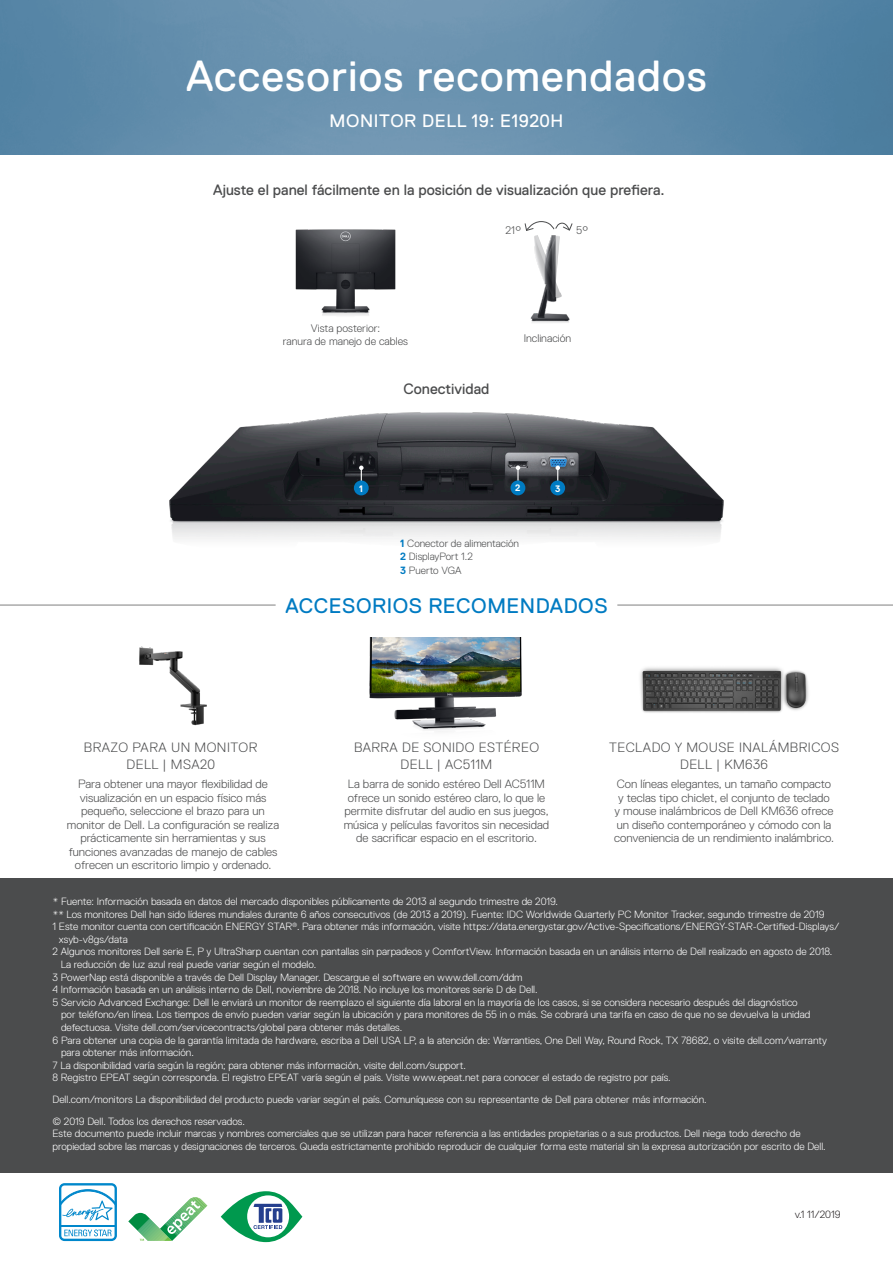
<style>
.page{position:relative;width:893px;height:1263px;background:#fff}
.page>*{position:absolute;margin:0;border:0;box-sizing:border-box;transform-origin:0 0}
.t1{font:43.5px "Dell Replica";letter-spacing:.025em;color:#fff}
.t2{font:21px "Dell Replica";letter-spacing:.025em;color:#007bc2}
.t3{font:18px "Dell Replica";letter-spacing:.035em;color:#fff}
.subheadline{font:15px "Dell Replica";color:#4b4c4d}
.t4{font:300 13.5px/16.2px "Dell Replica";letter-spacing:.035em;color:#4b4c4d;text-align:center}
.t5{font:300 12px/13.5px "Dell Replica";color:#4b4c4d;text-align:center}
.t6{font:300 10.95px/13.2px "Dell Replica";color:#4b4c4d;text-align:center}
.t7{font:300 10.5px/12.6px "Dell Replica";color:#fff}
.t8{font:300 10.5px "Dell Replica";color:#4b4c4d}
.t9{font:300 10.5px "Dell Replica";color:#231f20}
.Interior_-_body{font:700 9.3px "Dell Replica";color:#fff}
.s1{font-weight:700;color:#007bc2}
</style>
<div class="page">
<img style="left:369px;top:638px;width:153px;height:94px">
<img style="left:530px;top:235px;width:40px;height:88px">
<img style="left:640px;top:667px;width:169px;height:46px">
<div style="left:0;top:878px;width:893px;height:294px;background:#4b4c4d"></div>
<img style="left:0;top:0;width:893px;height:155px">
<hr style="left:0;top:604px;width:276px;height:2px;background:#aaa">
<hr style="left:617px;top:604px;width:276px;height:2px;background:#aaa">
<img style="left:169px;top:412px;width:555px;height:128px">
<svg style="left:524px;top:221px;width:49px;height:10px"></svg>
<img style="left:295px;top:229px;width:101px;height:87px">
<svg style="left:359px;top:465px;width:5px;height:15px"></svg>
<div style="left:354px;top:480px;width:15px;height:15px;background:#007bc2;border-radius:50%"></div>
<svg style="left:516px;top:465px;width:4px;height:15px"></svg>
<div style="left:510px;top:480px;width:15px;height:15px;background:#007bc2;border-radius:50%"></div>
<svg style="left:555px;top:465px;width:5px;height:15px"></svg>
<div style="left:550px;top:480px;width:15px;height:15px;background:#007bc2;border-radius:50%"></div>
<img style="left:139px;top:646px;width:68px;height:80px">
<svg style="left:221px;top:1191px;width:81px;height:51px"></svg>
<svg style="left:59px;top:1183px;width:58px;height:58px"></svg>
<hr style="left:61px;top:1225px;width:54px;height:2px;background:#0087cb">
<svg style="left:128px;top:1197px;width:79px;height:44px"></svg>
<p class="t1" style="left:186px;top:52px;width:522px">Accesorios recomendados</p>
<p class="t3" style="left:330px;top:110px;width:235px">MONITOR DELL 19: E1920H</p>
<p class="subheadline" style="left:213px;top:182px;width:453px">Ajuste el panel fácilmente en la posición de visualización que prefiera.</p>
<p class="t6" style="left:505px;top:223px;width:18px">21°</p>
<p class="t6" style="left:576px;top:223px;width:14px">5°</p>
<p class="t6" style="left:283px;top:321px;width:127px">Vista posterior:<br>ranura de manejo de cables</p>
<p class="subheadline" style="left:403px;top:381px;width:87px">Conectividad</p>
<p class="t6" style="left:524px;top:331px;width:49px">Inclinación</p>
<p class="Interior_-_body" style="left:359px;top:483px;width:5px">1</p>
<p class="Interior_-_body" style="left:515px;top:483px;width:7px">2</p>
<p class="Interior_-_body" style="left:555px;top:483px;width:7px">3</p>
<p class="t8" style="left:400px;top:537px;width:120px"><span class="s1">1</span> Conector de alimentación</p>
<p class="t8" style="left:400px;top:551px;width:74px"><span class="s1">2</span> DisplayPort 1.2</p>
<p class="t8" style="left:400px;top:564px;width:63px"><span class="s1">3</span> Puerto VGA</p>
<p class="t2" style="left:286px;top:594px;width:323px">ACCESORIOS RECOMENDADOS</p>
<p class="t4" style="left:84px;top:740px;width:175px">BRAZO PARA UN MONITOR<br>DELL | MSA20</p>
<p class="t4" style="left:354px;top:740px;width:187px">BARRA DE SONIDO ESTÉREO<br>DELL | AC511M</p>
<p class="t4" style="left:609px;top:740px;width:231px">TECLADO Y MOUSE INALÁMBRICOS<br>DELL | KM636</p>
<p class="t5" style="left:67px;top:777px;width:214px">Para obtener una mayor flexibilidad de visualización en un espacio físico más pequeño, seleccione el brazo para un monitor de Dell. La configuración se realiza prácticamente sin herramientas y sus funciones avanzadas de manejo de cables ofrecen un escritorio limpio y ordenado.</p>
<p class="t5" style="left:344px;top:777px;width:207px">La barra de sonido estéreo Dell AC511M ofrece un sonido estéreo claro, lo que le permite disfrutar del audio en sus juegos, música y películas favoritos sin necesidad de sacrificar espacio en el escritorio.</p>
<p class="t5" style="left:614px;top:777px;width:221px">Con líneas elegantes, un tamaño compacto y teclas tipo chiclet, el conjunto de teclado y mouse inalámbricos de Dell KM636 ofrece un diseño contemporáneo y cómodo con la conveniencia de un rendimiento inalámbrico.</p>
<p class="t7" style="left:53px;top:895px;width:507px">* Fuente: Información basada en datos del mercado disponibles públicamente de 2013 al segundo trimestre de 2019.</p>
<p class="t7" style="left:53px;top:908px;width:773px">** Los monitores Dell han sido líderes mundiales durante 6 años consecutivos (de 2013 a 2019). Fuente: IDC Worldwide Quarterly PC Monitor Tracker, segundo trimestre de 2019</p>
<p class="t7" style="left:59px;top:920px;width:782px;text-indent:-6px">1 Este monitor cuenta con certificación ENERGY STAR<sup>®</sup>. Para obtener más información, visite https://data.energystar.gov/Active-Specifications/ENERGY-STAR-Certified-Displays/ xsyb-v8gs/data</p>
<p class="t7" style="left:61px;top:945px;width:773px;text-indent:-8px">2 Algunos monitores Dell serie E, P y UltraSharp cuentan con pantallas sin parpadeos y ComfortView. Información basada en un análisis interno de Dell realizado en agosto de 2018.<br>La reducción de luz azul real puede variar según el modelo.</p>
<p class="t7" style="left:53px;top:971px;width:471px">3 PowerNap está disponible a través de Dell Display Manager. Descargue el software en www.dell.com/ddm</p>
<p class="t7" style="left:53px;top:983px;width:487px">4 Información basada en un análisis interno de Dell, noviembre de 2018. No incluye los monitores serie D de Dell.</p>
<p class="t7" style="left:61px;top:996px;width:751px;text-indent:-9px">5 Servicio Advanced Exchange: Dell le enviará un monitor de reemplazo el siguiente día laboral en la mayoría de los casos, si se considera necesario después del diagnóstico por teléfono/en línea. Los tiempos de envío pueden variar según la ubicación y para monitores de 55 in o más. Se cobrará una tarifa en caso de que no se devuelva la unidad defectuosa. Visite dell.com/servicecontracts/global para obtener más detalles.</p>
<p class="t7" style="left:61px;top:1034px;width:767px;text-indent:-9px">6 Para obtener una copia de la garantía limitada de hardware, escriba a Dell USA LP, a la atención de: Warranties, One Dell Way, Round Rock, TX 78682, o visite dell.com/warranty para obtener más información.</p>
<p class="t7" style="left:53px;top:1059px;width:415px">7 La disponibilidad varía según la región; para obtener más información, visite dell.com/support.</p>
<p class="t7" style="left:53px;top:1071px;width:620px">8 Registro EPEAT según corresponda. El registro EPEAT varía según el país. Visite www.epeat.net para conocer el estado de registro por país.</p>
<p class="t7" style="left:53px;top:1093px;width:656px">Dell.com/monitors La disponibilidad del producto puede variar según el país. Comuníquese con su representante de Dell para obtener más información.</p>
<p class="t7" style="left:53px;top:1115px;width:194px">© 2019 Dell. Todos los derechos reservados.</p>
<p class="t7" style="left:53px;top:1127px;width:775px">Este documento puede incluir marcas y nombres comerciales que se utilizan para hacer referencia a las entidades propietarias o a sus productos. Dell niega todo derecho de propiedad sobre las marcas y designaciones de terceros. Queda estrictamente prohibido reproducir de cualquier forma este material sin la expresa autorización por escrito de Dell.</p>
<p class="t9" style="left:795px;top:1209px;width:47px">v.1 11/2019</p>
</div>
